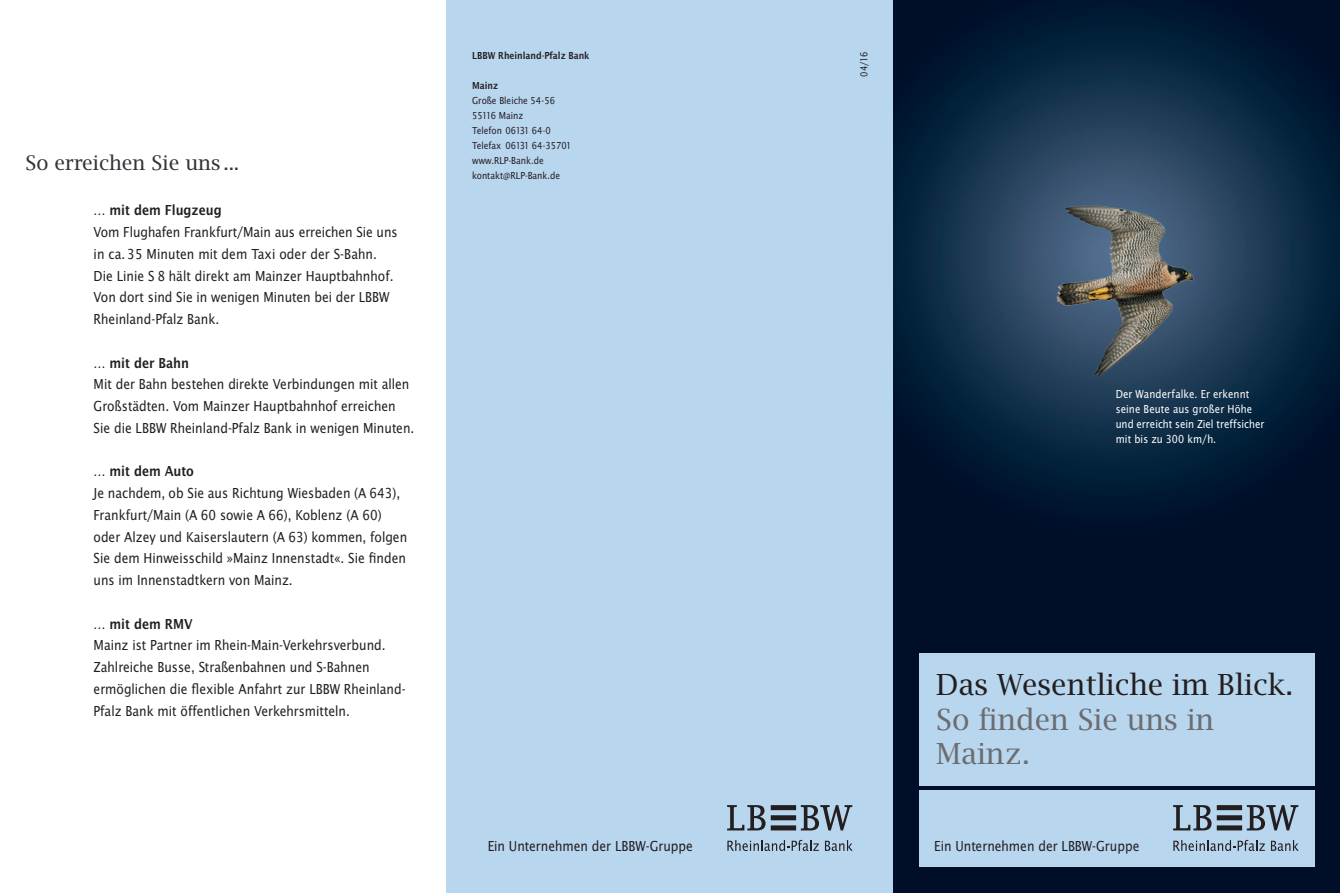
<style>
.page{position:relative;width:1340px;height:893px;background:#fff}
.page>*{position:absolute;margin:0;border:0;box-sizing:border-box;transform-origin:0 0}
.t1{font:31.5px "Lucida Bright EF";color:#231f20}
.t2{font:31.5px/34.5px "Lucida Bright EF";color:#6c6d70}
.t3{font:21.75px "Lucida Bright EF";color:#303438}
.t4{font:15px/21.8px "Lucida Sans Narrow EF";color:#231f20}
.t5{font:700 15px "Lucida Sans Nar EF Dem";color:#231f20}
.t6{font:12px/15px "Lucida Sans Narrow EF";letter-spacing:.005em;color:#fff}
.t7{font:10.5px/15px "Lucida Sans Narrow EF";color:#231f20}
.t8{font:700 10.5px "Lucida Sans Nar EF Dem";color:#231f20}
</style>
<div class="page">
<div style="left:446px;top:0;width:447px;height:893px;background:#b9d6ef"></div>
<img style="left:893px;top:0;width:446px;height:893px">
<div style="left:918px;top:791px;width:396px;height:76px;background:#b9d6ef"></div>
<div style="left:918px;top:653px;width:396px;height:132px;background:#b9d6ef"></div>
<svg style="left:1173px;top:805px;width:125px;height:25px"></svg>
<svg style="left:1173px;top:840px;width:91px;height:11px"></svg>
<svg style="left:1271px;top:840px;width:27px;height:11px"></svg>
<svg style="left:727px;top:805px;width:125px;height:25px"></svg>
<svg style="left:727px;top:840px;width:91px;height:11px"></svg>
<svg style="left:825px;top:840px;width:27px;height:11px"></svg>
<img style="left:1046px;top:193px;width:157px;height:191px">
<h2 class="t3" style="left:26px;top:151px;width:215px">So erreichen Sie uns ...</h2>
<p class="t5" style="left:94px;top:203px;width:130px">… mit dem Flugzeug</p>
<p class="t4" style="left:94px;top:221px;width:306px">Vom Flughafen Frankfurt/Main aus erreichen Sie uns in ca. 35 Minuten mit dem Taxi oder der S-Bahn.<br>Die Linie S 8 hält direkt am Mainzer Hauptbahnhof.<br>Von dort sind Sie in wenigen Minuten bei der LBBW Rheinland-Pfalz Bank.</p>
<p class="t5" style="left:94px;top:355px;width:97px">… mit der Bahn</p>
<p class="t4" style="left:94px;top:373px;width:322px">Mit der Bahn bestehen direkte Verbindungen mit allen<br>Großstädten. Vom Mainzer Hauptbahnhof erreichen<br>Sie die LBBW Rheinland-Pfalz Bank in wenigen Minuten.</p>
<p class="t5" style="left:94px;top:464px;width:102px">… mit dem Auto</p>
<p class="t4" style="left:94px;top:482px;width:315px">Je nachdem, ob Sie aus Richtung Wiesbaden (A 643), Frankfurt/Main (A 60 sowie A 66), Koblenz (A 60) oder Alzey und Kaiserslautern (A 63) kommen, folgen Sie dem Hinweisschild »Mainz Innenstadt«. Sie finden uns im Innenstadtkern von Mainz.</p>
<p class="t5" style="left:94px;top:616px;width:100px">… mit dem RMV</p>
<p class="t4" style="left:94px;top:634px;width:314px">Mainz ist Partner im Rhein-Main-Verkehrsverbund.<br>Zahlreiche Busse, Straßenbahnen und S-Bahnen ermöglichen die flexible Anfahrt zur LBBW Rheinland-Pfalz Bank mit öffentlichen Verkehrsmitteln.</p>
<p class="t8" style="left:472px;top:50px;width:119px">LBBW Rheinland-Pfalz Bank</p>
<p class="t8" style="left:472px;top:80px;width:28px">Mainz</p>
<p class="t7" style="left:472px;top:93px;width:101px">Große Bleiche 54-56<br>55116 Mainz<br>Telefon 06131 64-0<br>Telefax 06131 64-35701 www.RLP-Bank.de kontakt@RLP-Bank.de</p>
<p class="t7" style="left:856px;top:77px;width:26px;rotate:-90deg">04/16</p>
<p class="t6" style="left:1115px;top:387px;width:150px">Der Wanderfalke. Er erkennt seine Beute aus großer Höhe und erreicht sein Ziel treffsicher mit bis zu 300 km/h.</p>
<h1 class="t1" style="left:936px;top:668px;width:358px">Das Wesentliche im Blick.</h1>
<h1 class="t2" style="left:936px;top:702px;width:279px">So finden Sie uns in<br>Mainz.</h1>
<p class="t4" style="left:487px;top:835px;width:207px">Ein Unternehmen der LBBW-Gruppe</p>
<p class="t4" style="left:934px;top:835px;width:207px">Ein Unternehmen der LBBW-Gruppe</p>
</div>
